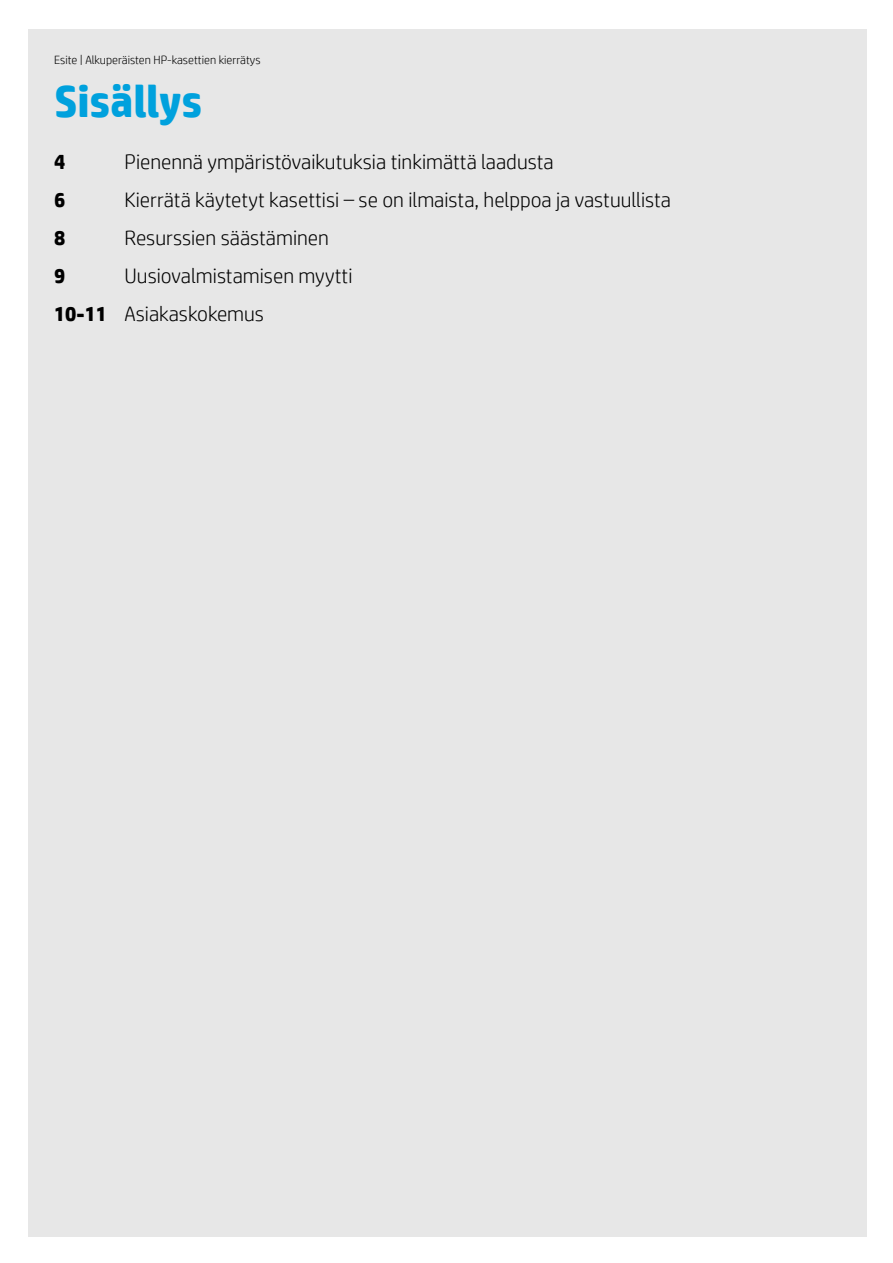
<style>
.page{position:relative;width:893px;height:1263px;background:#fff}
.page>*{position:absolute;margin:0;border:0;box-sizing:border-box;transform-origin:0 0}
.t1{font:700 45px "HP Simplified";color:#00a1dd}
.t2{font:300 21px "HP Simplified";color:#000}
.t3{font:700 21px "HP Simplified";color:#000}
.t4{font:300 12px "HP Simplified";color:#000}
.s1{font-weight:700}
</style>
<div class="page">
<div style="left:28px;top:29px;width:838px;height:1207px;background:#e7e7e7"></div>
<p class="t4" style="left:54px;top:52px;width:208px">Esite | Alkuperäisten HP-kasettien kierrätys</p>
<p class="t1" style="left:54px;top:72px;width:150px">Sisällys</p>
<p class="t3" style="left:54px;top:148px;width:13px">4</p>
<p class="t2" style="left:125px;top:148px;width:431px">Pienennä ympäristövaikutuksia tinkimättä laadusta</p>
<p class="t3" style="left:54px;top:186px;width:13px">6</p>
<p class="t2" style="left:125px;top:186px;width:548px">Kierrätä käytetyt kasettisi – se on ilmaista, helppoa ja vastuullista</p>
<p class="t3" style="left:54px;top:224px;width:13px">8</p>
<p class="t2" style="left:125px;top:224px;width:206px">Resurssien säästäminen</p>
<p class="t3" style="left:54px;top:262px;width:13px">9</p>
<p class="t2" style="left:125px;top:262px;width:229px">Uusiovalmistamisen myytti</p>
<p class="t2" style="left:54px;top:299px;width:212px"><span class="s1">10-11</span> Asiakaskokemus</p>
</div>
